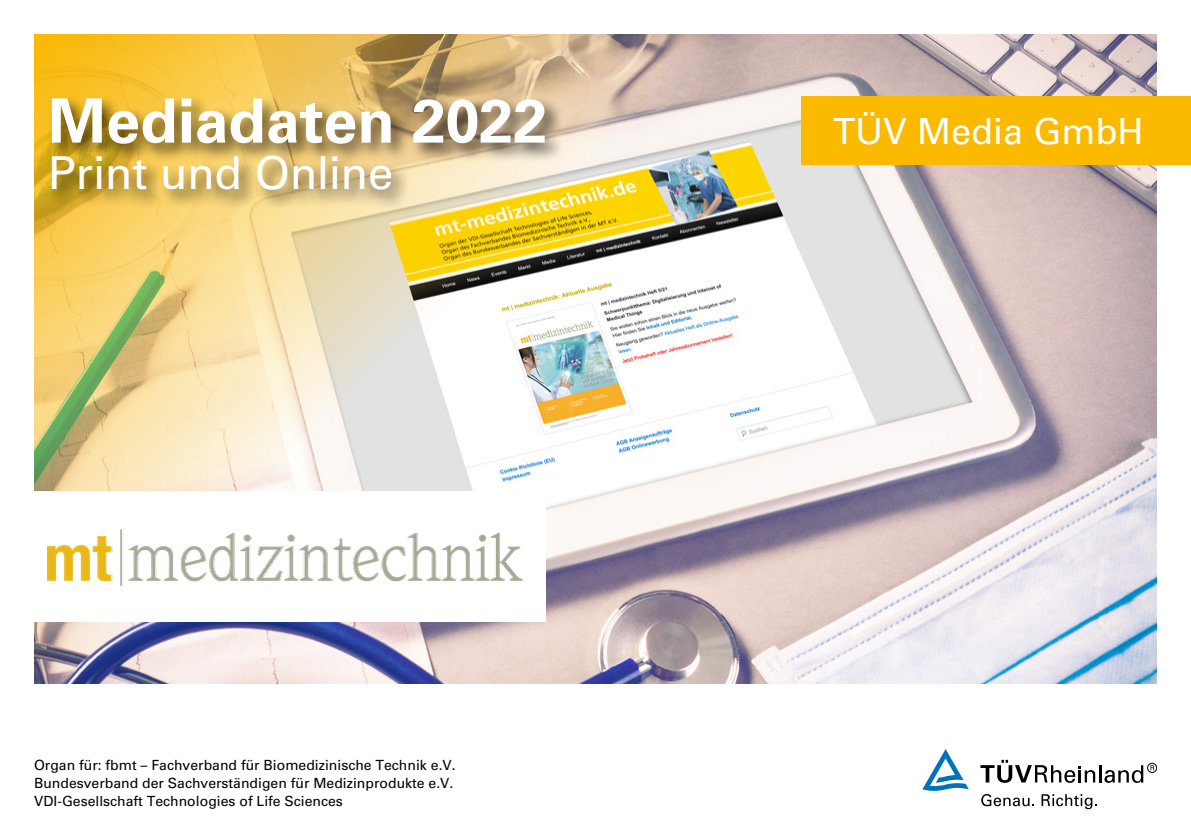
<style>
.page{position:relative;width:1191px;height:840px;background:#fff}
.page>*{position:absolute;margin:0;border:0;box-sizing:border-box;transform-origin:0 0}
.t1{font:700 61px "Univers CE";color:#fff}
.t2{font:500 45.4px "Univers CE";letter-spacing:-.005em;color:#fff}
.t3{font:500 40px "Univers CE";letter-spacing:-.005em;color:#fff}
.t4{font:500 36px "Univers CE";color:#fff}
.t5{font:500 14px/18px "Univers CE";color:#000}
</style>
<div class="page">
<img style="left:34px;top:34px;width:1123px;height:649px">
<div style="left:801px;top:96px;width:390px;height:68px;background:#fbba00"></div>
<div style="left:0;top:490px;width:545px;height:131px;background:#fff"></div>
<img style="left:48px;top:529px;width:474px;height:56px">
<div style="left:48px;top:94px;width:516px;height:116px;background:#000;opacity:.65"></div>
<svg style="left:981px;top:794px;width:53px;height:11px"></svg>
<svg style="left:1041px;top:794px;width:56px;height:14px"></svg>
<svg style="left:980px;top:759px;width:163px;height:23px"></svg>
<div style="left:1147px;top:762px;width:10px;height:10px;border:1px solid #000;border-radius:50%"></div>
<svg style="left:1150px;top:764px;width:4px;height:6px"></svg>
<svg style="left:922px;top:749px;width:47px;height:41px"></svg>
<h1 class="t1" style="left:48px;top:85px;width:500px">Mediadaten 2022</h1>
<h2 class="t2" style="left:48px;top:146px;width:346px">Print und Online</h2>
<p class="t5" style="left:34px;top:755px;width:423px">Organ für: fbmt – Fachverband für Biomedizinische Technik e.V.<br>Bundesverband der Sachverständigen für Medizinprodukte e.V.<br>VDI-Gesellschaft Technologies of Life Sciences</p>
<h3 class="t4" style="left:833px;top:110px;width:312px">TÜV Media GmbH</h3>
<h3 class="t3" style="left:785px;top:114px;width:344px">TÜV Media GmbH</h3>
</div>
